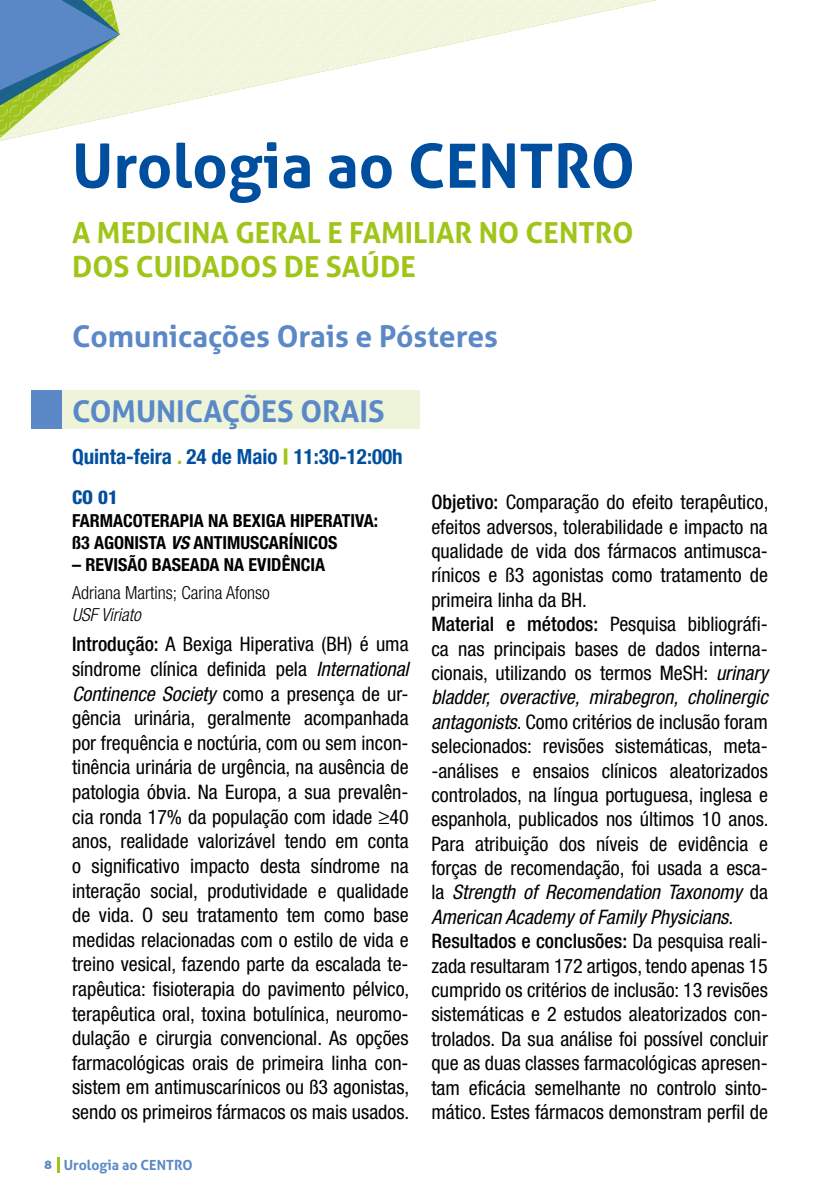
<style>
.page{position:relative;width:840px;height:1191px;background:#fff}
.page>*{position:absolute;margin:0;border:0;box-sizing:border-box;transform-origin:0 0}
.t1{font:700 61.2px "Aller";color:#004f9f}
.t2{font:700 30px "Aller";color:#5b89c7}
.t3{font:700 29px/34.8px "Aller";color:#a0c519}
.t4{font:700 condensed 21px "Helvetica Neue";color:#004f9f}
.t5{font:condensed 20px/24.4px "Helvetica Neue";color:#000;text-align:justify}
.t6{font:800 condensed 19px "Helvetica Neue";color:#004f9f}
.t7{font:700 condensed 18px/22.2px "Helvetica Neue";color:#000}
.t8{font:300 condensed 18px "Helvetica Neue";color:#000}
.t9{font:italic 300 condensed 18px "Helvetica Neue";color:#000}
.t10{font:700 14px "Aller";color:#5b89c7}
.s1{color:#a0c519}
.s2{font-weight:900;font-stretch:expanded;color:#a0c519}
.s3{font-style:italic}
.s4{font-weight:500}
.s5{font-size:20px}
</style>
<div class="page">
<svg style="left:57px;top:1157px;width:2px;height:15px"></svg>
<div style="left:53px;top:390px;width:367px;height:39px;background:#eef4da"></div>
<div style="left:31px;top:390px;width:30px;height:39px;background:#5b89c7"></div>
<svg style="left:0;top:0;width:657px;height:141px"></svg>
<h1 class="t1" style="left:72px;top:128px;width:564px">Urologia ao CENTRO</h1>
<h3 class="t3" style="left:72px;top:215px;width:562px">A MEDICINA GERAL E FAMILIAR NO CENTRO<br>DOS CUIDADOS DE SAÚDE</h3>
<h2 class="t2" style="left:72px;top:318px;width:427px">Comunicações Orais e Pósteres</h2>
<h2 class="t2" style="left:72px;top:392px;width:314px">COMUNICAÇÕES ORAIS</h2>
<p class="t4" style="left:72px;top:444px;width:332px">Quinta-feira <span class="s1">.</span> 24 de Maio <span class="s2">|</span> 11:30-12:00h</p>
<p class="t6" style="left:72px;top:486px;width:47px">CO 01</p>
<p class="t7" style="left:72px;top:509px;width:307px">FARMACOTERAPIA NA BEXIGA HIPERATIVA: ß3 AGONISTA <span class="s3">VS</span> ANTIMUSCARÍNICOS</p>
<p class="t7" style="left:72px;top:553px;width:254px">– REVISÃO BASEADA NA EVIDÊNCIA</p>
<p class="t8" style="left:72px;top:582px;width:199px">Adriana Martins; Carina Afonso</p>
<p class="t9" style="left:72px;top:604px;width:70px">USF Viriato</p>
<p class="t5" style="left:72px;top:632px;width:338px"><span class="s4">Introdução:</span> A Bexiga Hiperativa (BH) é uma síndrome clínica definida pela <span class="s3">International Continence Society</span> como a presença de ur&shy;gência urinária, geralmente acompanhada por frequência e noctúria, com ou sem incon&shy;tinência urinária de urgência, na ausência de patologia óbvia. Na Europa, a sua prevalên&shy;cia ronda 17% da população com idade ≥40 anos, realidade valorizável tendo em conta o significativo impacto desta síndrome na interação social, produtividade e qualidade de vida. O seu tratamento tem como base medidas relacionadas com o estilo de vida e treino vesical, fazendo parte da escalada te&shy;rapêutica: fisioterapia do pavimento pélvico, terapêutica oral, toxina botulínica, neuromo&shy;dulação e cirurgia convencional. As opções farmacológicas orais de primeira linha con&shy;sistem em antimuscarínicos ou ß3 agonistas, sendo os primeiros fármacos os mais usados.</p>
<p class="t10" style="left:43px;top:1156px;width:150px"><span class="s5">8</span> Urologia ao CENTRO</p>
<p class="t5" style="left:431px;top:490px;width:338px;text-align:left"><span class="s4">Objetivo:</span> Comparação do efeito terapêutico, efeitos adversos, tolerabilidade e impacto na qualidade de vida dos fármacos antimusca&shy;rínicos e ß3 agonistas como tratamento de primeira linha da BH.<br><span class="s4">Material e métodos:</span> Pesquisa bibliográfi&shy;ca nas principais bases de dados interna&shy;cionais, utilizando os termos MeSH: <span class="s3">urinary bladder, overactive, mirabegron, cholinergic antagonists</span>. Como critérios de inclusão foram selecionados: revisões sistemáticas, meta--análises e ensaios clínicos aleatorizados controlados, na língua portuguesa, inglesa e espanhola, publicados nos últimos 10 anos.<br>Para atribuição dos níveis de evidência e forças de recomendação, foi usada a esca&shy;la <span class="s3">Strength of Recomendation Taxonomy</span> da <span class="s3">American Academy of Family Physicians</span>.<br><span class="s4">Resultados e conclusões:</span> Da pesquisa reali&shy;zada resultaram 172 artigos, tendo apenas 15 cumprido os critérios de inclusão: 13 revisões sistemáticas e 2 estudos aleatorizados con&shy;trolados. Da sua análise foi possível concluir que as duas classes farmacológicas apresen&shy;tam eficácia semelhante no controlo sinto&shy;mático. Estes fármacos demonstram perfil de</p>
</div>
